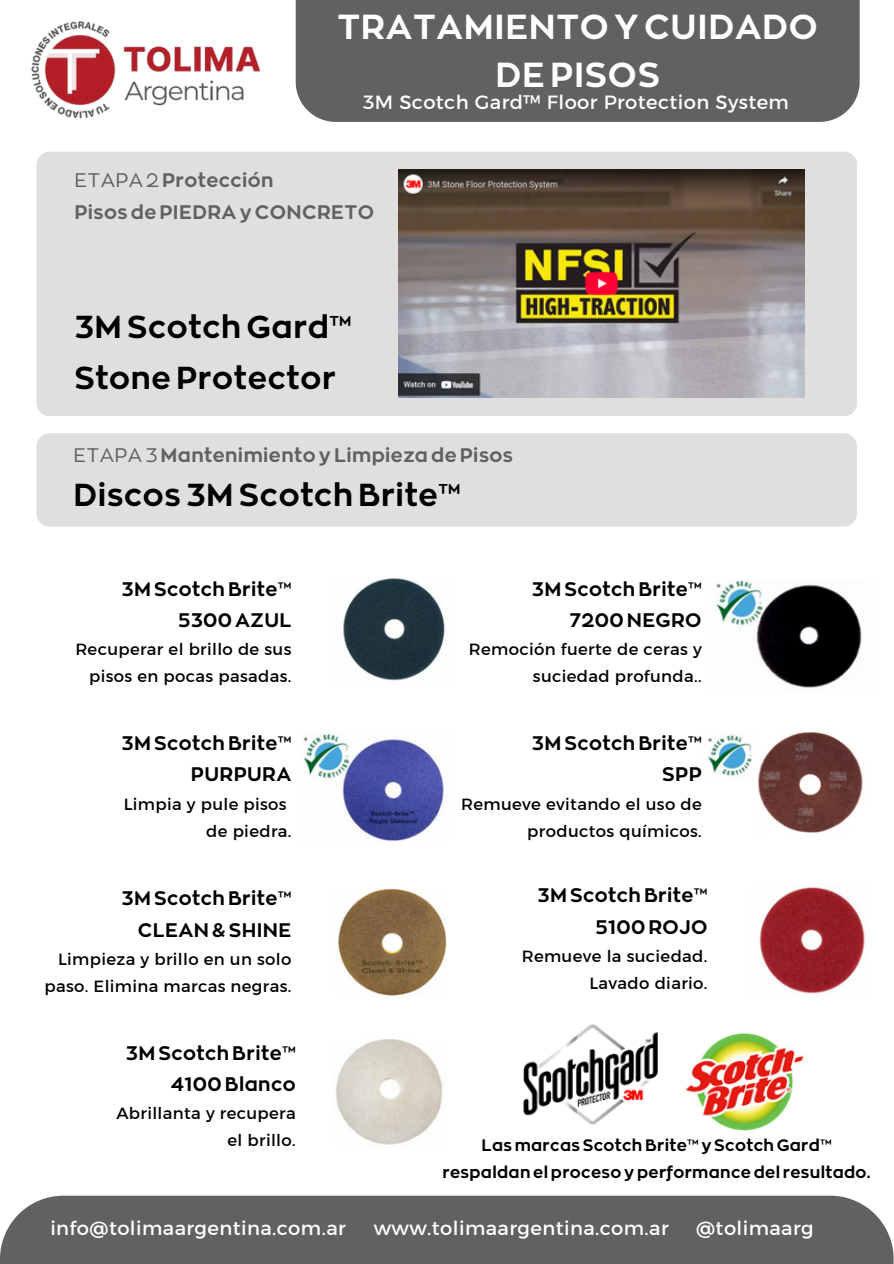
<style>
.page{position:relative;width:894px;height:1264px;background:#fff}
.page>*{position:absolute;margin:0;border:0;box-sizing:border-box;transform-origin:0 0}
.t1{font:34.5px/47.2px "RTL Corporative Bold";letter-spacing:.02em;color:#fff;text-align:center}
.t2{font:31.5px/51.8px "RTL Corporative Bold";letter-spacing:.02em;color:#000}
.t3{font:19.5px "RTL Corporative Bold";letter-spacing:.02em;color:#000}
.t4{font:19.5px "Kief Montaser Regular";letter-spacing:.02em;color:#fff}
.t5{font:19.5px/31.5px "RTL Corporative Bold";letter-spacing:.02em;color:#626060}
.t6{font:16.5px/27px "Kief Montaser Regular";letter-spacing:.02em;color:#000;text-align:right}
.t7{font:16.5px/27px "RTL Corporative Bold";letter-spacing:.02em;color:#000;text-align:center}
.s1{font-family:"RTL Corporative Regular"}
</style>
<div class="page">
<div style="left:0;top:1195px;width:893px;height:68px;background:#626060"></div>
<div style="left:36px;top:151px;width:820px;height:265px;background:#e1dede;border-radius:14px"></div>
<div style="left:295px;top:0;width:564px;height:122px;background:#626060"></div>
<img style="left:31px;top:21px;width:230px;height:98px">
<div style="left:36px;top:433px;width:820px;height:93px;background:#e1dede;border-radius:14px"></div>
<img style="left:343px;top:578px;width:102px;height:103px">
<img style="left:716px;top:580px;width:146px;height:108px">
<img style="left:303px;top:734px;width:141px;height:107px">
<img style="left:708px;top:732px;width:155px;height:101px">
<img style="left:338px;top:888px;width:108px;height:108px">
<img style="left:759px;top:887px;width:106px;height:107px">
<img style="left:335px;top:1039px;width:108px;height:106px">
<img style="left:523px;top:1024px;width:135px;height:101px">
<img style="left:685px;top:1033px;width:119px;height:98px">
<img style="left:398px;top:169px;width:406px;height:228px">
<p class="t1" style="left:337px;top:1px;width:482px">TRATAMIENTO Y CUIDADO<br>DEPISOS</p>
<h2 class="t4" style="left:363px;top:90px;width:427px">3M Scotch Gard™ Floor Protection System</h2>
<p class="t5" style="left:74px;top:163px;width:301px"><span class="s1">ETAPA 2</span>Protección<br>PisosdePIEDRA y CONCRETO</p>
<h3 class="t2" style="left:74px;top:298px;width:278px">3M Scotch Gard™<br>StoneProtector</h3>
<h3 class="t5" style="left:73px;top:437px;width:441px"><span class="s1">ETAPA 3</span> Mantenimientoy LimpiezadePisos</h3>
<h2 class="t2" style="left:73px;top:466px;width:388px">Discos 3M Scotch Brite™</h2>
<p class="t3" style="left:122px;top:575px;width:171px">3M Scotch Brite™</p>
<p class="t3" style="left:178px;top:607px;width:115px">5300 AZUL</p>
<p class="t6" style="left:75px;top:635px;width:217px">Recuperar el brillo de sus pisos en pocas pasadas.</p>
<p class="t3" style="left:122px;top:730px;width:171px">3M Scotch Brite™</p>
<p class="t3" style="left:191px;top:761px;width:102px">PURPURA</p>
<p class="t6" style="left:124px;top:790px;width:164px">Limpia y pule pisos</p>
<p class="t6" style="left:206px;top:817px;width:87px">de piedra.</p>
<p class="t3" style="left:122px;top:885px;width:171px">3M Scotch Brite™</p>
<p class="t3" style="left:138px;top:916px;width:155px">CLEAN &amp;SHINE</p>
<p class="t6" style="left:44px;top:945px;width:248px">Limpieza y brillo en un solo paso. Elimina marcas negras.</p>
<p class="t3" style="left:531px;top:575px;width:171px">3M Scotch Brite™</p>
<p class="t3" style="left:569px;top:607px;width:134px">7200 NEGRO</p>
<p class="t6" style="left:469px;top:635px;width:234px">Remoción fuerte de ceras y suciedad profunda..</p>
<p class="t3" style="left:531px;top:730px;width:171px">3M Scotch Brite™</p>
<p class="t3" style="left:662px;top:761px;width:41px">SPP</p>
<p class="t6" style="left:461px;top:790px;width:242px">Remueve evitando el uso de productos químicos.</p>
<p class="t3" style="left:537px;top:882px;width:171px">3M Scotch Brite™</p>
<p class="t3" style="left:595px;top:913px;width:113px">5100 ROJO</p>
<p class="t6" style="left:521px;top:942px;width:187px">Remueve la suciedad.</p>
<p class="t6" style="left:589px;top:969px;width:119px">Lavado diario.</p>
<p class="t3" style="left:126px;top:1039px;width:171px">3M Scotch Brite™</p>
<p class="t3" style="left:171px;top:1071px;width:126px">4100 Blanco</p>
<p class="t6" style="left:116px;top:1099px;width:181px">Abrillanta y recupera</p>
<p class="t6" style="left:227px;top:1126px;width:70px">el brillo.</p>
<p class="t7" style="left:442px;top:1129px;width:429px">Lasmarcas Scotch Brite™y Scotch Gard™ respaldan elprocesoyperformancedel resultado.</p>
<p class="t4" style="left:50px;top:1216px;width:297px">info@tolimaargentina.com.ar</p>
<h1 class="t4" style="left:373px;top:1216px;width:296px">www.tolimaargentina.com.ar</h1>
<h3 class="t4" style="left:696px;top:1216px;width:119px">@tolimaarg</h3>
</div>
